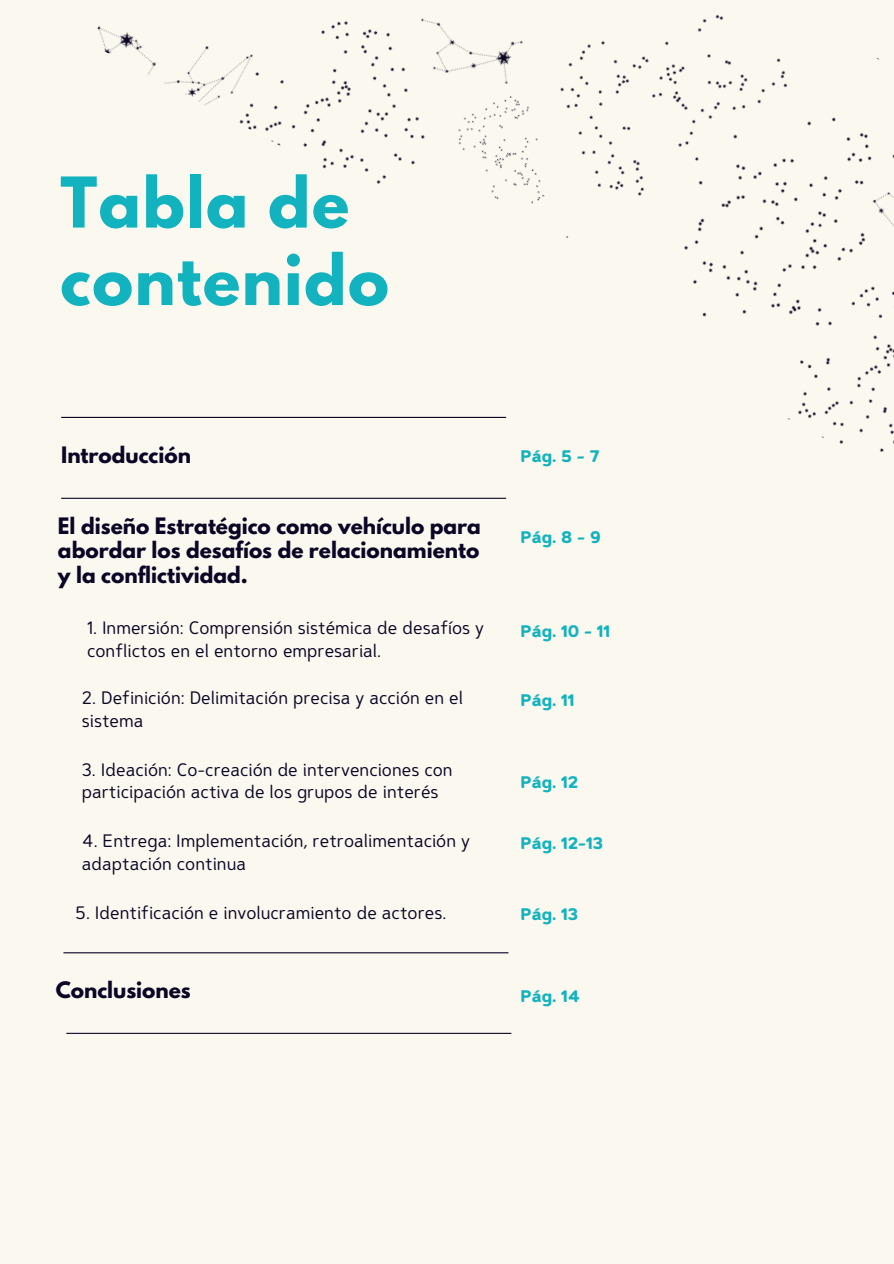
<style>
.page{position:relative;width:894px;height:1264px;background:#fff}
.page>*{position:absolute;margin:0;border:0;box-sizing:border-box;transform-origin:0 0}
.t1{font:700 61.95px/77.4px "League Spartan";letter-spacing:.025em;color:#12b3be}
.t2{font:700 20.1px/24.8px "League Spartan";color:#0b0626;text-align:justify}
.t3{font:18px/22.5px "Caldina";color:#0b0626}
.t4{font:700 16.8px "Caldina";color:#12b3be}
</style>
<div class="page">
<div style="left:0;top:0;width:893px;height:1263px;background:#fbf8ef"></div>
<img style="left:89px;top:15px;width:804px;height:484px">
<hr style="left:61px;top:417px;width:445px;height:1px;background:#0b0626">
<hr style="left:61px;top:497px;width:445px;height:2px;background:#0b0626">
<hr style="left:63px;top:952px;width:445px;height:1px;background:#0b0626">
<hr style="left:66px;top:1032px;width:445px;height:1px;background:#0b0626">
<p class="t1" style="left:60px;top:172px;width:330px">Tabla de contenido</p>
<h2 class="t2" style="left:61px;top:444px;width:131px">Introducción</h2>
<p class="t2" style="left:58px;top:515px;width:424px">El diseño Estratégico como vehículo para abordar los desafíos de relacionamiento y la conflictividad.</p>
<h3 class="t4" style="left:520px;top:445px;width:81px">Pág. 5 - 7</h3>
<h1 class="t4" style="left:520px;top:527px;width:82px">Pág. 8 - 9</h1>
<h3 class="t3" style="left:87px;top:616px;width:398px">1. Inmersión: Comprensión sistémica de desafíos y conflictos en el entorno empresarial.</h3>
<p class="t4" style="left:520px;top:621px;width:91px">Pág. 10 - 11</p>
<p class="t3" style="left:82px;top:686px;width:383px">2. Definición: Delimitación precisa y acción en el sistema</p>
<h3 class="t4" style="left:520px;top:689px;width:55px">Pág. 11</h3>
<h3 class="t3" style="left:82px;top:758px;width:372px">3. Ideación: Co-creación de intervenciones con participación activa de los grupos de interés</h3>
<p class="t4" style="left:520px;top:771px;width:59px">Pág. 12</p>
<h3 class="t3" style="left:82px;top:829px;width:389px">4. Entrega: Implementación, retroalimentación y adaptación continua</h3>
<p class="t4" style="left:520px;top:832px;width:84px">Pág. 12-13</p>
<h3 class="t3" style="left:75px;top:901px;width:372px">5. Identificación e involucramiento de actores.</h3>
<p class="t4" style="left:520px;top:903px;width:59px">Pág. 13</p>
<h2 class="t2" style="left:56px;top:979px;width:136px">Conclusiones</h2>
<p class="t4" style="left:520px;top:985px;width:61px">Pág. 14</p>
</div>
